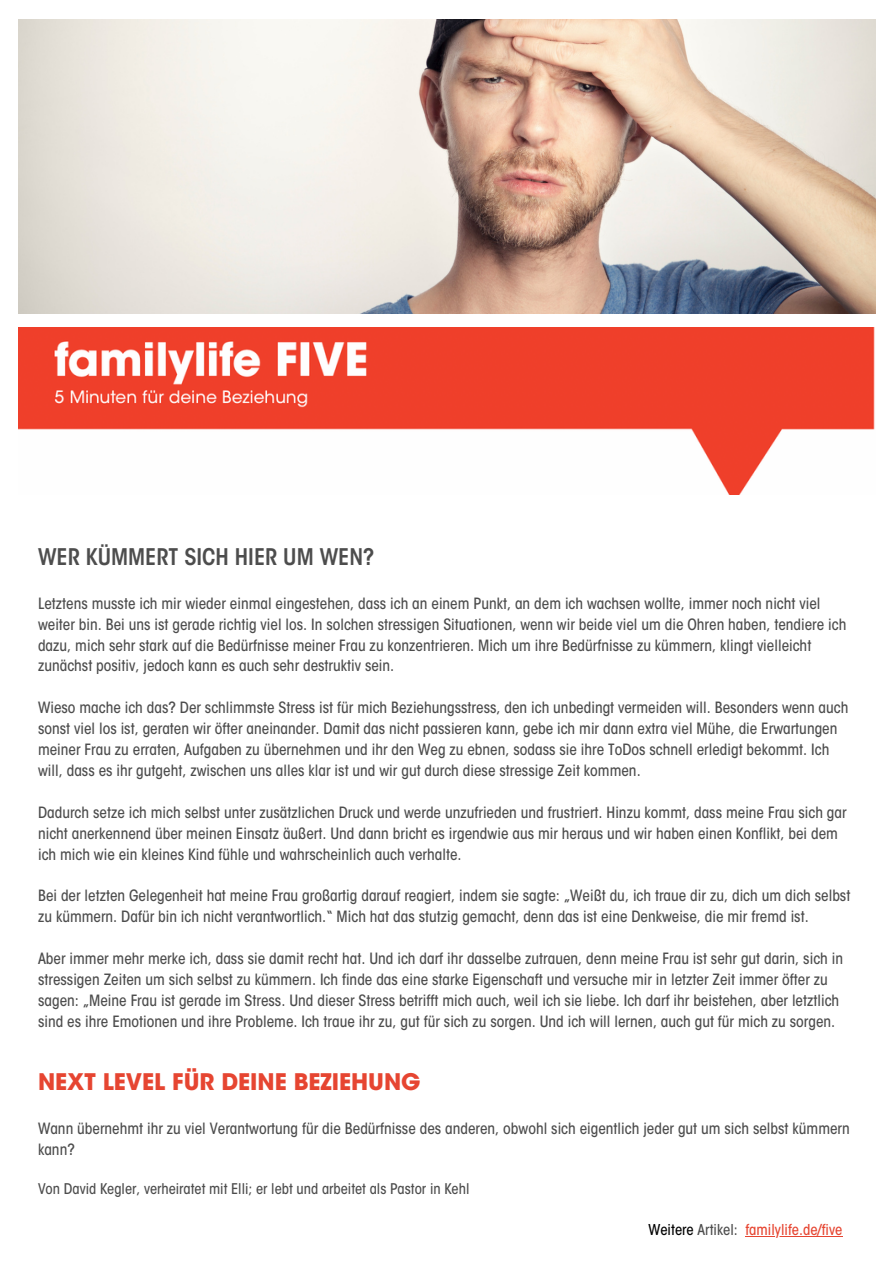
<style>
.page{position:relative;width:894px;height:1264px;background:#fff}
.page>*{position:absolute;margin:0;border:0;box-sizing:border-box;transform-origin:0 0}
.t1{font:700 22.65px "ITC Avant Garde Std";color:#e64531}
.t2{font:600 condensed 22.65px "ITC Avant Garde Std";color:#4d4d4d}
.t3{font:500 condensed 15.45px/20.9px "ITC Avant Garde Std";color:#4d4d4d}
.t4{font:500 condensed 14.85px "ITC Avant Garde Std";color:#e64531}
.t5{font:500 condensed 14.7px "ITC Avant Garde Std";color:#4d4d4d}
.s1{color:#000}
.s2{color:#4d4d4d}
</style>
<div class="page">
<img style="left:18px;top:20px;width:857px;height:293px">
<img style="left:18px;top:328px;width:857px;height:166px">
<hr style="left:745px;top:1235px;width:97px;height:1px;background:#e64531">
<p class="t2" style="left:38px;top:548px;width:338px">WER KÜMMERT SICH HIER UM WEN?</p>
<p class="t3" style="left:38px;top:594px;width:809px">Letztens musste ich mir wieder einmal eingestehen, dass ich an einem Punkt, an dem ich wachsen wollte, immer noch nicht viel weiter bin. Bei uns ist gerade richtig viel los. In solchen stressigen Situationen, wenn wir beide viel um die Ohren haben, tendiere ich dazu, mich sehr stark auf die Bedürfnisse meiner Frau zu konzentrieren. Mich um ihre Bedürfnisse zu kümmern, klingt vielleicht zunächst positiv, jedoch kann es auch sehr destruktiv sein.</p>
<p class="t3" style="left:38px;top:699px;width:811px">Wieso mache ich das? Der schlimmste Stress ist für mich Beziehungsstress, den ich unbedingt vermeiden will. Besonders wenn auch sonst viel los ist, geraten wir öfter aneinander. Damit das nicht passieren kann, gebe ich mir dann extra viel Mühe, die Erwartungen meiner Frau zu erraten, Aufgaben zu übernehmen und ihr den Weg zu ebnen, sodass sie ihre ToDos schnell erledigt bekommt. Ich will, dass es ihr gutgeht, zwischen uns alles klar ist und wir gut durch diese stressige Zeit kommen.</p>
<p class="t3" style="left:38px;top:803px;width:809px">Dadurch setze ich mich selbst unter zusätzlichen Druck und werde unzufrieden und frustriert. Hinzu kommt, dass meine Frau sich gar nicht anerkennend über meinen Einsatz äußert. Und dann bricht es irgendwie aus mir heraus und wir haben einen Konflikt, bei dem ich mich wie ein kleines Kind fühle und wahrscheinlich auch verhalte.</p>
<p class="t3" style="left:38px;top:887px;width:813px">Bei der letzten Gelegenheit hat meine Frau großartig darauf reagiert, indem sie sagte: „Weißt du, ich traue dir zu, dich um dich selbst zu kümmern. Dafür bin ich nicht verantwortlich.“ Mich hat das stutzig gemacht, denn das ist eine Denkweise, die mir fremd ist.</p>
<p class="t3" style="left:38px;top:949px;width:806px">Aber immer mehr merke ich, dass sie damit recht hat. Und ich darf ihr dasselbe zutrauen, denn meine Frau ist sehr gut darin, sich in stressigen Zeiten um sich selbst zu kümmern. Ich finde das eine starke Eigenschaft und versuche mir in letzter Zeit immer öfter zu sagen: „Meine Frau ist gerade im Stress. Und dieser Stress betrifft mich auch, weil ich sie liebe. Ich darf ihr beistehen, aber letztlich sind es ihre Emotionen und ihre Probleme. Ich traue ihr zu, gut für sich zu sorgen. Und ich will lernen, auch gut für mich zu sorgen.</p>
<p class="t1" style="left:38px;top:1072px;width:384px">NEXT LEVEL FÜR DEINE BEZIEHUNG</p>
<p class="t3" style="left:38px;top:1119px;width:813px">Wann übernehmt ihr zu viel Verantwortung für die Bedürfnisse des anderen, obwohl sich eigentlich jeder gut um sich selbst kümmern kann?</p>
<p class="t5" style="left:38px;top:1183px;width:433px">Von David Kegler, verheiratet mit Elli; er lebt und arbeitet als Pastor in Kehl</p>
<p class="t4" style="left:648px;top:1223px;width:195px"><span class="s1">Weitere</span> <span class="s2">Artikel:</span> familylife.de/five</p>
</div>
